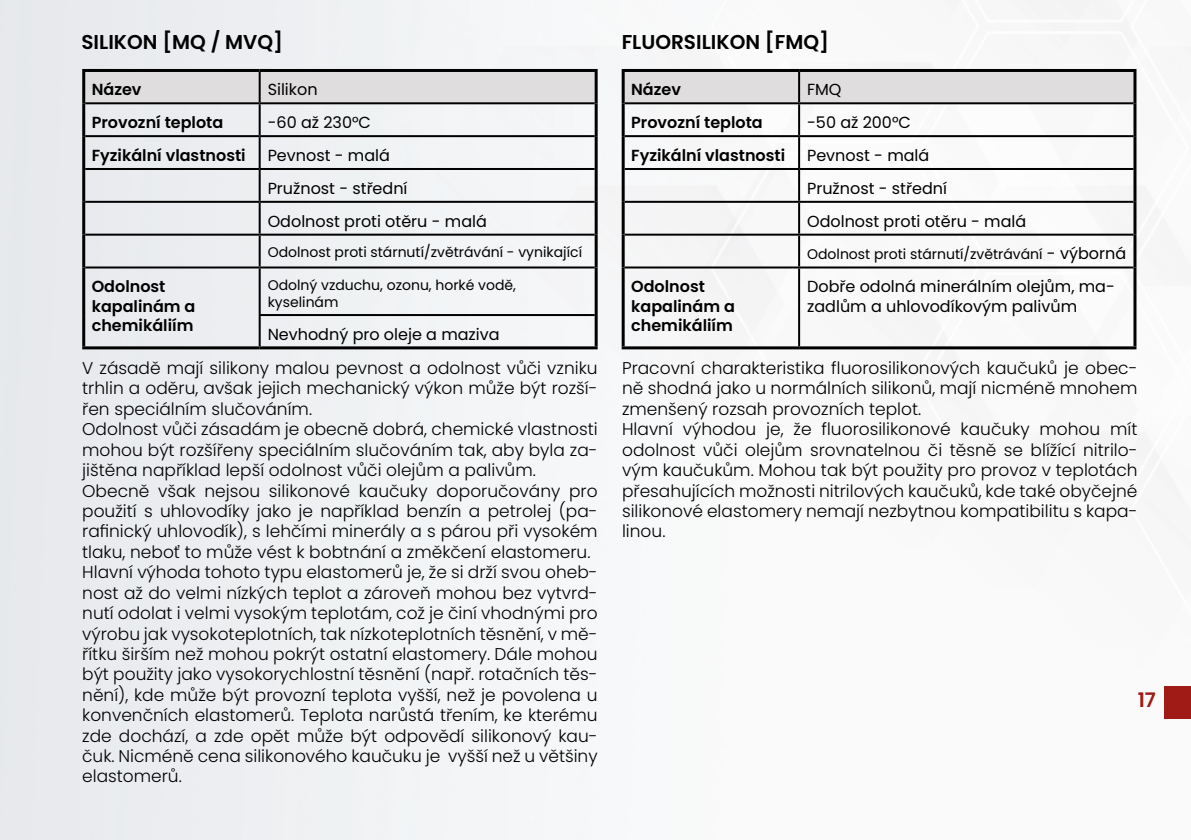
<style>
.page{position:relative;width:1191px;height:840px;background:#fff}
.page>*{position:absolute;margin:0;border:0;box-sizing:border-box;transform-origin:0 0}
.t1{font:600 20px "Poppins";color:#000}
.t2{font:600 20px "Poppins";color:#a01a16}
.t3{font:300 17px/20.4px "Poppins";color:#000}
.t4{font:16px/32.8px "Poppins";color:#000}
.t5{font:600 16px/19.2px "Poppins";color:#000}
.t6{font:14px/16.8px "Poppins";color:#000}
.s1{font-size:16px}
</style>
<div class="page">
<img style="left:0;top:0;width:1191px;height:839px">
<div style="left:85px;top:72px;width:509px;height:30px;background:#dfdddd"></div>
<hr style="left:259px;top:72px;width:2px;height:30px;background:#000">
<hr style="left:85px;top:102px;width:175px;height:2px;background:#000">
<hr style="left:260px;top:102px;width:334px;height:2px;background:#000">
<hr style="left:259px;top:104px;width:2px;height:31px;background:#000">
<hr style="left:85px;top:135px;width:175px;height:2px;background:#000">
<hr style="left:260px;top:135px;width:334px;height:2px;background:#000">
<hr style="left:259px;top:137px;width:2px;height:31px;background:#000">
<hr style="left:85px;top:168px;width:175px;height:2px;background:#000">
<hr style="left:260px;top:168px;width:334px;height:2px;background:#000">
<hr style="left:259px;top:170px;width:2px;height:31px;background:#000">
<hr style="left:85px;top:201px;width:175px;height:2px;background:#000">
<hr style="left:260px;top:201px;width:334px;height:2px;background:#000">
<hr style="left:259px;top:203px;width:2px;height:30px;background:#000">
<hr style="left:85px;top:233px;width:175px;height:2px;background:#000">
<hr style="left:260px;top:233px;width:334px;height:2px;background:#000">
<hr style="left:259px;top:235px;width:2px;height:31px;background:#000">
<hr style="left:85px;top:266px;width:175px;height:2px;background:#000">
<hr style="left:260px;top:266px;width:334px;height:2px;background:#000">
<hr style="left:259px;top:268px;width:2px;height:46px;background:#000">
<hr style="left:259px;top:314px;width:335px;height:2px;background:#000">
<hr style="left:259px;top:316px;width:2px;height:30px;background:#000">
<hr style="left:82px;top:69px;width:178px;height:3px;background:#000">
<hr style="left:82px;top:72px;width:3px;height:31px;background:#000">
<hr style="left:260px;top:69px;width:337px;height:3px;background:#000">
<hr style="left:594px;top:72px;width:3px;height:31px;background:#000">
<hr style="left:82px;top:103px;width:3px;height:33px;background:#000">
<hr style="left:594px;top:103px;width:3px;height:33px;background:#000">
<hr style="left:82px;top:136px;width:3px;height:33px;background:#000">
<hr style="left:594px;top:136px;width:3px;height:33px;background:#000">
<hr style="left:82px;top:169px;width:3px;height:33px;background:#000">
<hr style="left:594px;top:169px;width:3px;height:33px;background:#000">
<hr style="left:82px;top:202px;width:3px;height:32px;background:#000">
<hr style="left:594px;top:202px;width:3px;height:32px;background:#000">
<hr style="left:82px;top:234px;width:3px;height:33px;background:#000">
<hr style="left:594px;top:234px;width:3px;height:33px;background:#000">
<hr style="left:82px;top:267px;width:3px;height:48px;background:#000">
<hr style="left:82px;top:315px;width:3px;height:31px;background:#000">
<hr style="left:82px;top:346px;width:178px;height:3px;background:#000">
<hr style="left:594px;top:267px;width:3px;height:48px;background:#000">
<hr style="left:594px;top:315px;width:3px;height:31px;background:#000">
<hr style="left:260px;top:346px;width:337px;height:3px;background:#000">
<div style="left:624px;top:72px;width:509px;height:30px;background:#dfdddd"></div>
<hr style="left:798px;top:72px;width:2px;height:30px;background:#000">
<hr style="left:624px;top:102px;width:175px;height:2px;background:#000">
<hr style="left:799px;top:102px;width:334px;height:2px;background:#000">
<hr style="left:798px;top:104px;width:2px;height:31px;background:#000">
<hr style="left:624px;top:135px;width:175px;height:2px;background:#000">
<hr style="left:799px;top:135px;width:334px;height:2px;background:#000">
<hr style="left:798px;top:137px;width:2px;height:31px;background:#000">
<hr style="left:624px;top:168px;width:175px;height:2px;background:#000">
<hr style="left:799px;top:168px;width:334px;height:2px;background:#000">
<hr style="left:798px;top:170px;width:2px;height:31px;background:#000">
<hr style="left:624px;top:201px;width:175px;height:2px;background:#000">
<hr style="left:799px;top:201px;width:334px;height:2px;background:#000">
<hr style="left:798px;top:203px;width:2px;height:30px;background:#000">
<hr style="left:624px;top:233px;width:175px;height:2px;background:#000">
<hr style="left:799px;top:233px;width:334px;height:2px;background:#000">
<hr style="left:798px;top:235px;width:2px;height:31px;background:#000">
<hr style="left:624px;top:266px;width:175px;height:2px;background:#000">
<hr style="left:799px;top:266px;width:334px;height:2px;background:#000">
<hr style="left:798px;top:268px;width:2px;height:78px;background:#000">
<hr style="left:621px;top:69px;width:178px;height:3px;background:#000">
<hr style="left:621px;top:72px;width:3px;height:31px;background:#000">
<hr style="left:799px;top:69px;width:337px;height:3px;background:#000">
<hr style="left:1133px;top:72px;width:3px;height:31px;background:#000">
<hr style="left:621px;top:103px;width:3px;height:33px;background:#000">
<hr style="left:1133px;top:103px;width:3px;height:33px;background:#000">
<hr style="left:621px;top:136px;width:3px;height:33px;background:#000">
<hr style="left:1133px;top:136px;width:3px;height:33px;background:#000">
<hr style="left:621px;top:169px;width:3px;height:33px;background:#000">
<hr style="left:1133px;top:169px;width:3px;height:33px;background:#000">
<hr style="left:621px;top:202px;width:3px;height:32px;background:#000">
<hr style="left:1133px;top:202px;width:3px;height:32px;background:#000">
<hr style="left:621px;top:234px;width:3px;height:33px;background:#000">
<hr style="left:1133px;top:234px;width:3px;height:33px;background:#000">
<hr style="left:621px;top:267px;width:3px;height:79px;background:#000">
<hr style="left:1133px;top:267px;width:3px;height:79px;background:#000">
<hr style="left:621px;top:346px;width:178px;height:3px;background:#000">
<hr style="left:799px;top:346px;width:337px;height:3px;background:#000">
<div style="left:1164px;top:685px;width:27px;height:32px;background:#a01a16"></div>
<p class="t1" style="left:81px;top:31px;width:203px">SILIKON [MQ / MVQ]</p>
<p class="t5" style="left:92px;top:80px;width:51px">Název</p>
<p class="t4" style="left:268px;top:73px;width:51px">Silikon</p>
<p class="t5" style="left:92px;top:113px;width:133px">Provozní teplota</p>
<p class="t4" style="left:268px;top:106px;width:105px">-60 až 230°C</p>
<p class="t5" style="left:92px;top:146px;width:155px">Fyzikální vlastnosti</p>
<p class="t4" style="left:268px;top:139px;width:221px">Pevnost - malá<br>Pružnost - střední<br>Odolnost proti otěru - malá</p>
<p class="t6" style="left:268px;top:244px;width:316px">Odolnost proti stárnutí/zvětrávání - vynikající</p>
<p class="t5" style="left:92px;top:277px;width:105px">Odolnost kapalinám a chemikáliím</p>
<p class="t6" style="left:268px;top:277px;width:250px">Odolný vzduchu, ozonu, horké vodě, kyselinám</p>
<p class="t4" style="left:268px;top:318px;width:233px">Nevhodný pro oleje a maziva</p>
<p class="t3" style="left:82px;top:358px;width:517px">V zásadě mají silikony malou pevnost a odolnost vůči vzniku trhlin a oděru, avšak jejich mechanický výkon může být rozší&shy;řen speciálním slučováním.<br>Odolnost vůči zásadám je obecně dobrá, chemické vlastnosti mohou být rozšířeny speciálním slučováním tak, aby byla za&shy;jištěna například lepší odolnost vůči olejům a palivům.<br>Obecně však nejsou silikonové kaučuky doporučovány pro použití s uhlovodíky jako je například benzín a petrolej (pa&shy;rafinický uhlovodík), s lehčími minerály a s párou při vysokém tlaku, neboť to může vést k bobtnání a změkčení elastomeru.<br>Hlavní výhoda tohoto typu elastomerů je, že si drží svou oheb&shy;nost až do velmi nízkých teplot a zároveň mohou bez vytvrd&shy;nutí odolat i velmi vysokým teplotám, což je činí vhodnými pro výrobu jak vysokoteplotních, tak nízkoteplotních těsnění, v mě&shy;řítku širším než mohou pokrýt ostatní elastomery. Dále mohou být použity jako vysokorychlostní těsnění (např. rotačních těs&shy;nění), kde může být provozní teplota vyšší, než je povolena u konvenčních elastomerů. Teplota narůstá třením, ke kterému zde dochází, a zde opět může být odpovědí silikonový kau&shy;čuk. Nicméně cena silikonového kaučuku je vyšší než u většiny elastomerů.</p>
<p class="t1" style="left:621px;top:31px;width:209px">FLUORSILIKON [FMQ]</p>
<p class="t5" style="left:631px;top:80px;width:51px">Název</p>
<p class="t4" style="left:807px;top:73px;width:36px">FMQ</p>
<p class="t5" style="left:631px;top:113px;width:133px">Provozní teplota</p>
<p class="t4" style="left:807px;top:106px;width:105px">-50 až 200°C</p>
<p class="t5" style="left:631px;top:146px;width:155px">Fyzikální vlastnosti</p>
<p class="t4" style="left:807px;top:139px;width:221px">Pevnost - malá<br>Pružnost - střední<br>Odolnost proti otěru - malá</p>
<p class="t6" style="left:807px;top:246px;width:320px">Odolnost proti stárnutí/zvětrávání <span class="s1">- výborná</span></p>
<p class="t5" style="left:631px;top:277px;width:105px">Odolnost kapalinám a chemikáliím</p>
<p class="t4" style="left:807px;top:277px;width:309px;line-height:19.2px">Dobře odolná minerálním olejům, ma&shy;zadlům a uhlovodíkovým palivům</p>
<p class="t3" style="left:622px;top:358px;width:517px">Pracovní charakteristika fluorosilikonových kaučuků je obec&shy;ně shodná jako u normálních silikonů, mají nicméně mnohem zmenšený rozsah provozních teplot.<br>Hlavní výhodou je, že fluorosilikonové kaučuky mohou mít odolnost vůči olejům srovnatelnou či těsně se blížící nitrilo&shy;vým kaučukům. Mohou tak být použity pro provoz v teplotách přesahujících možnosti nitrilových kaučuků, kde také obyčejné silikonové elastomery nemají nezbytnou kompatibilitu s kapa&shy;linou.</p>
<p class="t2" style="left:1137px;top:688px;width:20px">17</p>
</div>
